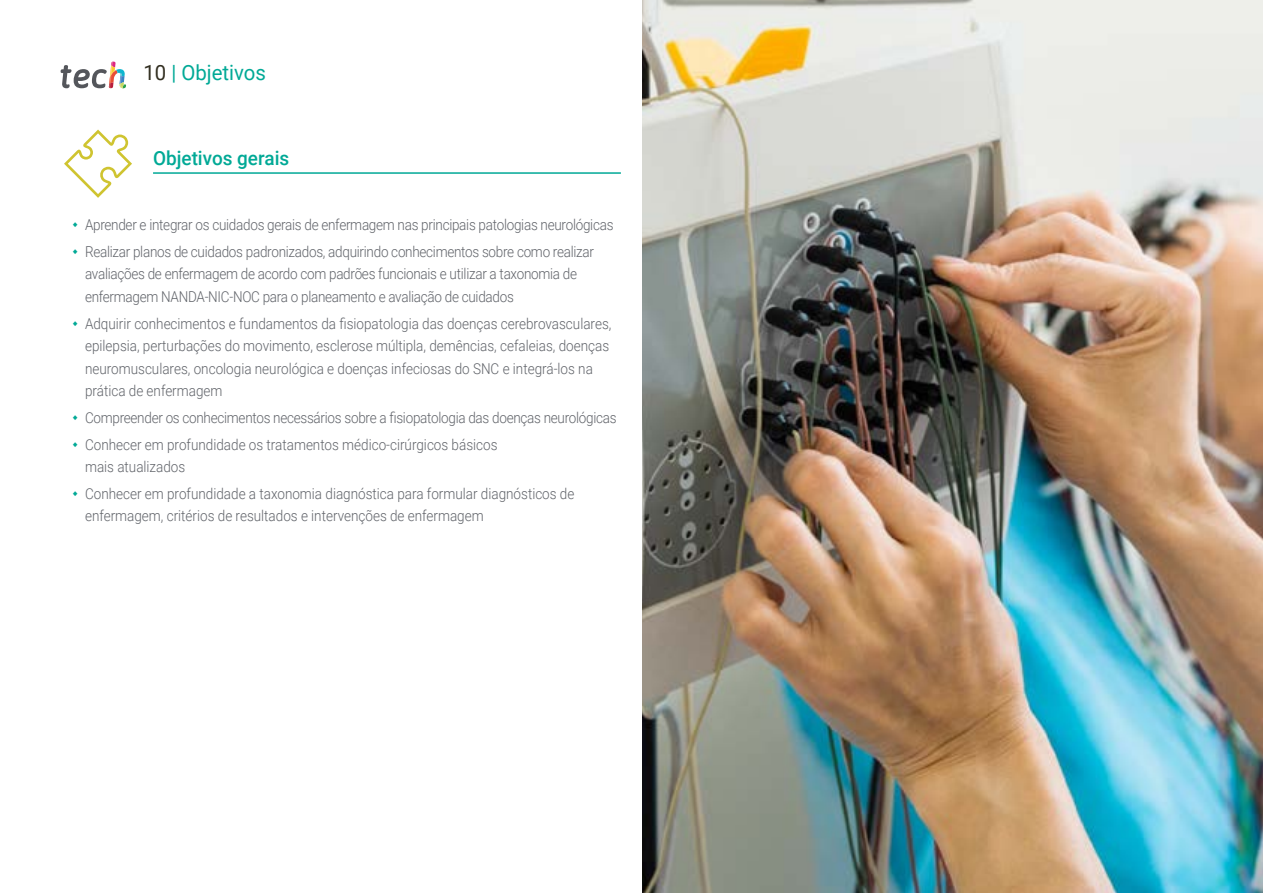
<style>
.page{position:relative;width:1263px;height:893px;background:#fff}
.page>*{position:absolute;margin:0;border:0;box-sizing:border-box;transform-origin:0 0}
.t1{font:21px "Roboto";color:#00a996}
.t2{font:500 19.5px "Roboto";color:#00a996}
.t3{font:300 15px/26.7px "Roboto";letter-spacing:-.02em;color:#61646a;scale:.9 1}
.t4{font:300 15px/22.5px "Roboto";color:#61646a;scale:.9 1}
.s1{color:#312e20}
</style>
<div class="page">
<hr style="left:153px;top:173px;width:468px;height:1px;background:#00a996">
<svg style="left:64px;top:130px;width:68px;height:68px"></svg>
<img style="left:642px;top:0;width:621px;height:893px">
<svg style="left:61px;top:62px;width:65px;height:27px"></svg>
<h1 class="t1" style="left:144px;top:57px;width:124px"><span class="s1">10</span> | Objetivos</h1>
<h2 class="t2" style="left:153px;top:144px;width:138px">Objetivos gerais</h2>
<p class="t3" style="left:85px;top:211px;width:589px">Aprender e integrar os cuidados gerais de enfermagem nas principais patologias neurológicas<br>Realizar planos de cuidados padronizados, adquirindo conhecimentos sobre como realizar</p>
<p class="t3" style="left:85px;top:262px;width:548px;line-height:22.5px">avaliações de enfermagem de acordo com padrões funcionais e utilizar a taxonomia de enfermagem NANDA-NIC-NOC para o planeamento e avaliação de cuidados</p>
<p class="t4" style="left:85px;top:311px;width:586px">Adquirir conhecimentos e fundamentos da fisiopatologia das doenças cerebrovasculares, epilepsia, perturbações do movimento, esclerose múltipla, demências, cefaleias, doenças neuromusculares, oncologia neurológica e doenças infeciosas do SNC e integrá-los na prática de enfermagem</p>
<p class="t3" style="left:85px;top:404px;width:592px">Compreender os conhecimentos necessários sobre a fisiopatologia das doenças neurológicas<br>Conhecer em profundidade os tratamentos médico-cirúrgicos básicos</p>
<p class="t4" style="left:85px;top:453px;width:545px;line-height:26.7px">mais atualizados<br>Conhecer em profundidade a taxonomia diagnóstica para formular diagnósticos de</p>
<p class="t4" style="left:85px;top:504px;width:444px">enfermagem, critérios de resultados e intervenções de enfermagem</p>
</div>
